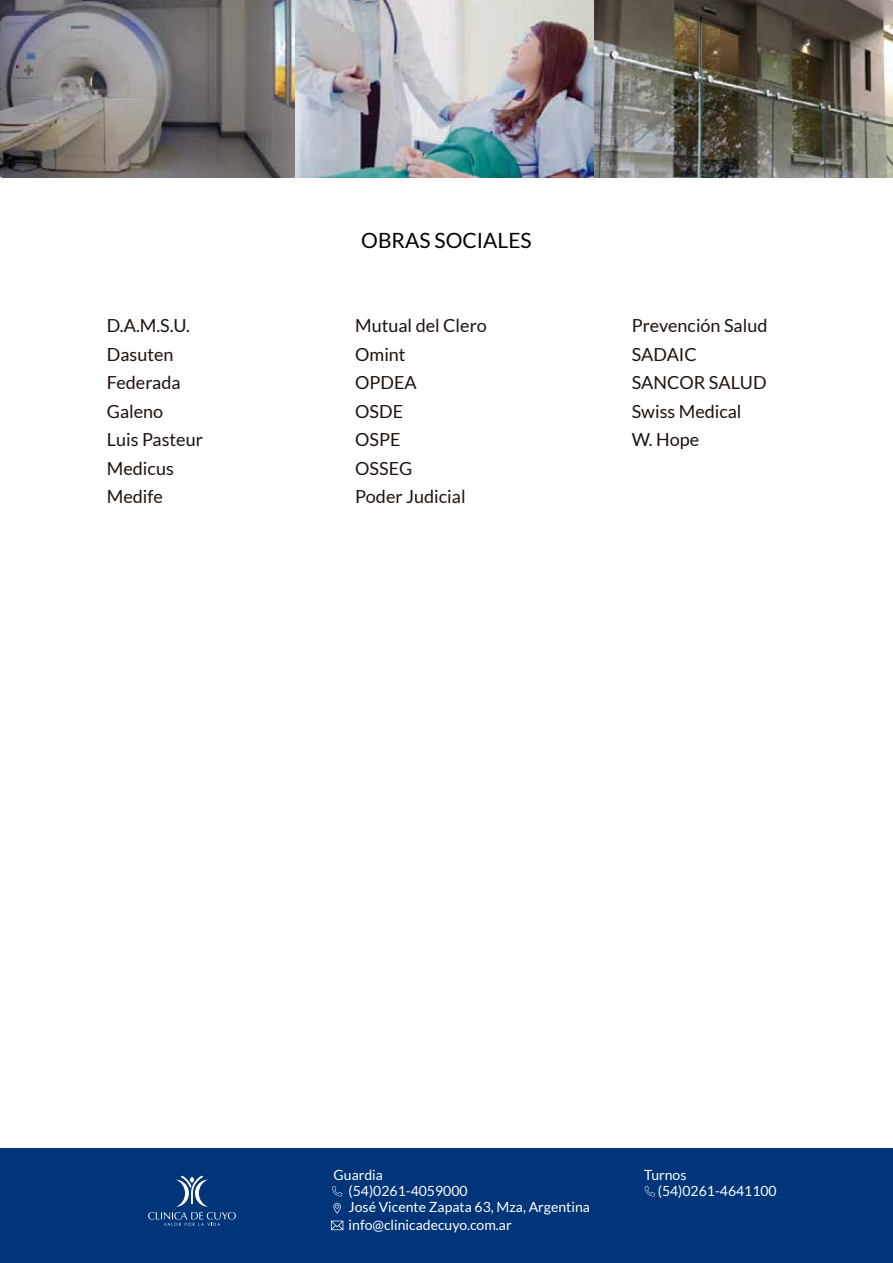
<style>
.page{position:relative;width:893px;height:1263px;background:#fff}
.page>*{position:absolute;margin:0;border:0;box-sizing:border-box;transform-origin:0 0}
.t1{font:21px "Lato";color:#010001}
.t2{font:18px/28.5px "Lato";color:#1e120d}
.t3{font:13.95px/16.6px "Lato";color:#fff}
</style>
<div class="page">
<div style="left:0;top:1149px;width:893px;height:114px;background:#003579"></div>
<svg style="left:148px;top:1175px;width:88px;height:51px"></svg>
<svg style="left:332px;top:1186px;width:10px;height:10px"></svg>
<svg style="left:645px;top:1186px;width:10px;height:10px"></svg>
<svg style="left:331px;top:1220px;width:12px;height:10px"></svg>
<svg style="left:333px;top:1203px;width:8px;height:11px"></svg>
<img style="left:294px;top:0;width:599px;height:177px">
<img style="left:0;top:0;width:294px;height:177px">
<p class="t1" style="left:361px;top:228px;width:172px">OBRAS SOCIALES</p>
<p class="t2" style="left:107px;top:311px;width:98px">D.A.M.S.U.<br>Dasuten<br>Federada<br>Galeno<br>Luis Pasteur<br>Medicus<br>Medife</p>
<p class="t2" style="left:355px;top:311px;width:133px">Mutual del Clero<br>Omint<br>OPDEA<br>OSDE<br>OSPE<br>OSSEG<br>Poder Judicial</p>
<p class="t2" style="left:632px;top:311px;width:137px">Prevención Salud<br>SADAIC<br>SANCOR SALUD<br>Swiss Medical<br>W. Hope</p>
<p class="t3" style="left:334px;top:1166px;width:51px">Guardia</p>
<p class="t3" style="left:349px;top:1182px;width:243px">(54)0261-4059000<br>José Vicente Zapata 63, Mza, Argentina</p>
<p class="t3" style="left:349px;top:1216px;width:165px">info@clinicadecuyo.com.ar</p>
<p class="t3" style="left:644px;top:1166px;width:44px">Turnos</p>
<p class="t3" style="left:658px;top:1182px;width:120px">(54)0261-4641100</p>
</div>
